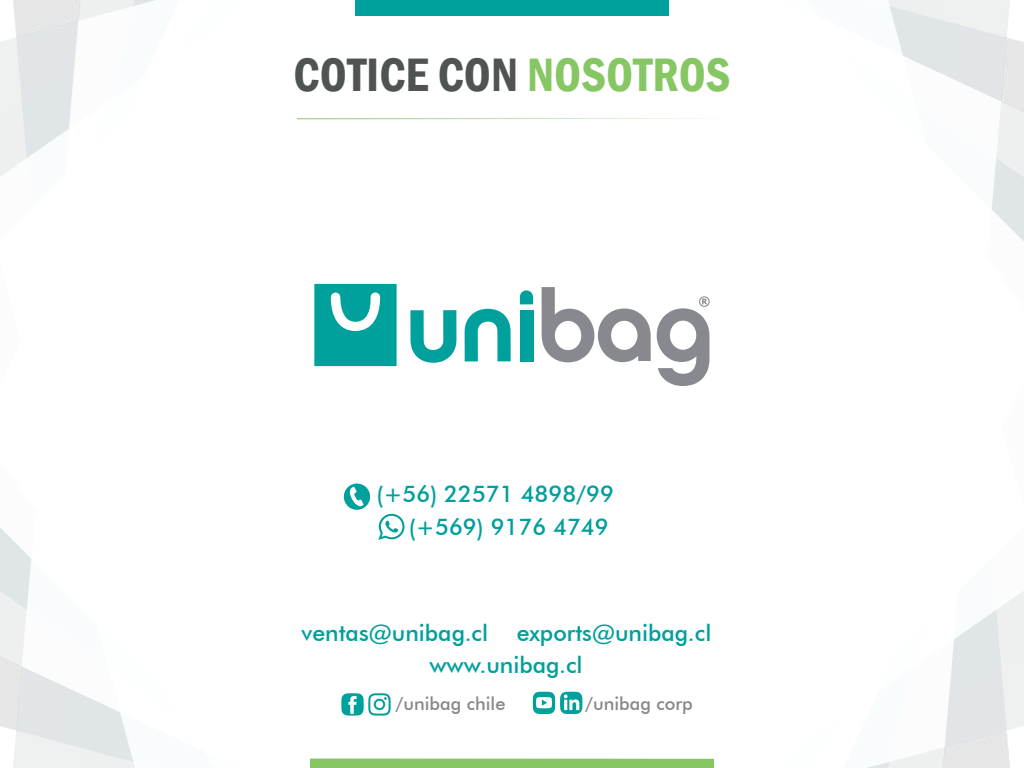
<style>
.page{position:relative;width:1024px;height:768px;background:#fff}
.page>*{position:absolute;margin:0;border:0;box-sizing:border-box;transform-origin:0 0}
.t1{font:600 condensed 48.2px "Franklin Gothic";color:#505354}
.t2{font:500 23px/32.1px "Futura BT";color:#00a09c}
.t3{font:500 18.2px "Futura BT";color:#88898e}
.s1{color:#86c763}
</style>
<div class="page">
<img style="left:0;top:0;width:1024px;height:768px">
<h1 class="t1" style="left:294px;top:42px;width:438px">COTICE CON <span class="s1">NOSOTROS</span></h1>
<p class="t2" style="left:376px;top:478px;width:239px;line-height:32.5px;text-align:right">(+56) 22571 4898/99 (+569) 9176 4749</p>
<p class="t2" style="left:302px;top:617px;width:188px">ventas@unibag.cl</p>
<p class="t2" style="left:429px;top:617px;width:284px;text-indent:87px">exports@unibag.cl www.unibag.cl</p>
<p class="t3" style="left:396px;top:693px;width:111px">/unibag chile</p>
<p class="t3" style="left:585px;top:693px;width:109px">/unibag corp</p>
</div>
